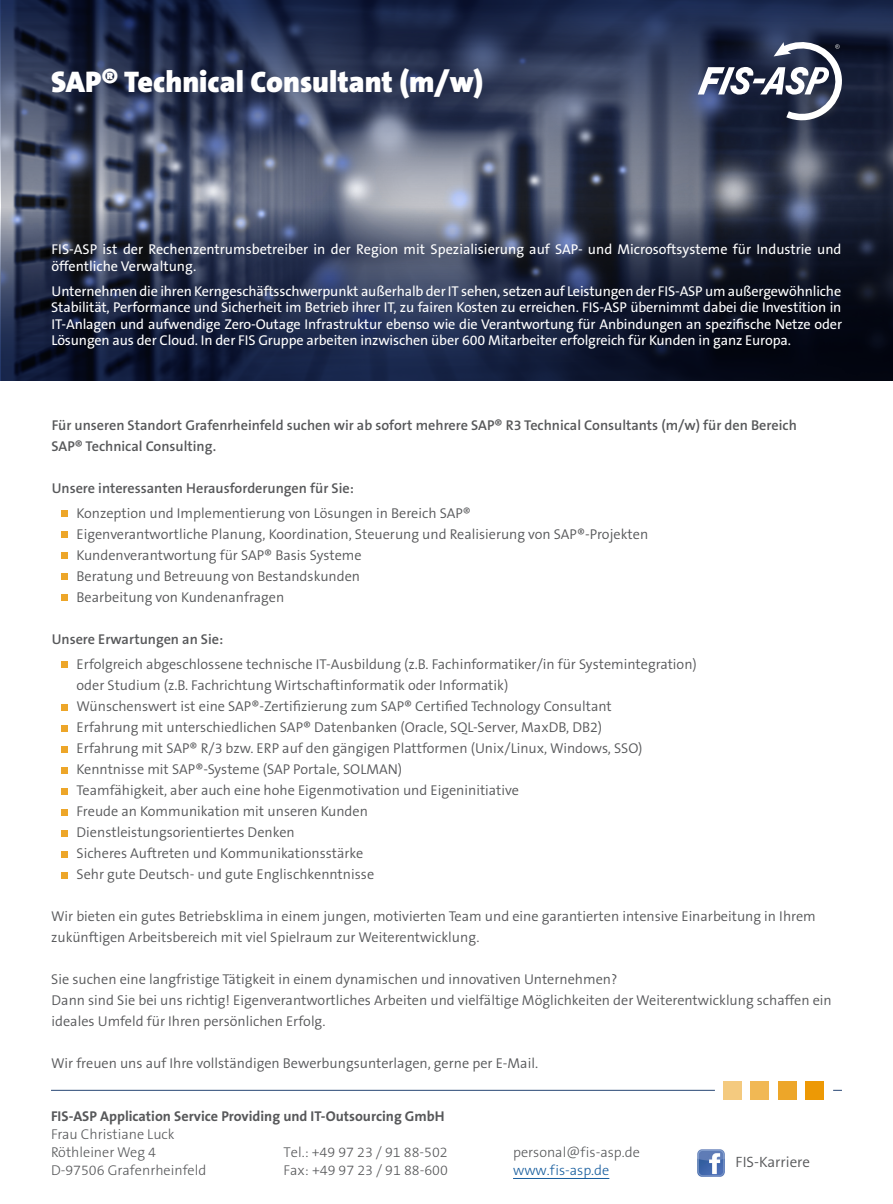
<style>
.page{position:relative;width:893px;height:1204px;background:#fff}
.page>*{position:absolute;margin:0;border:0;box-sizing:border-box;transform-origin:0 0}
.t1{font:900 30px "The Sans B9";color:#fff}
.t2{font:300 15px "The Sans B4";color:#57585a}
.t3{font:300 14.25px/21px "The Sans B4";color:#57585a}
.t4{font:14.25px/16.5px "The Sans B5 Plain";color:#fff}
.t5{font:600 14.25px "The Sans B6";color:#57585a}
.t6{font:300 14.25px "The Sans B3";color:#57585a}
.t7{font:700 14.25px "The Sans B7";color:#57585a}
.t8{font:300 14.25px "The Sans B3";color:#175d9e}
</style>
<div class="page">
<div style="left:62px;top:510px;width:6px;height:7px;background:#eda629"></div>
<div style="left:62px;top:531px;width:6px;height:7px;background:#eda629"></div>
<div style="left:62px;top:552px;width:6px;height:7px;background:#eda629"></div>
<div style="left:62px;top:573px;width:6px;height:7px;background:#eda629"></div>
<div style="left:62px;top:594px;width:6px;height:7px;background:#eda629"></div>
<div style="left:62px;top:661px;width:6px;height:7px;background:#eda629"></div>
<div style="left:62px;top:703px;width:6px;height:7px;background:#eda629"></div>
<div style="left:62px;top:724px;width:6px;height:7px;background:#eda629"></div>
<div style="left:62px;top:745px;width:6px;height:7px;background:#eda629"></div>
<div style="left:62px;top:766px;width:6px;height:7px;background:#eda629"></div>
<div style="left:62px;top:787px;width:6px;height:7px;background:#eda629"></div>
<div style="left:62px;top:808px;width:6px;height:7px;background:#eda629"></div>
<div style="left:62px;top:829px;width:6px;height:7px;background:#eda629"></div>
<div style="left:62px;top:850px;width:6px;height:7px;background:#eda629"></div>
<div style="left:62px;top:871px;width:6px;height:7px;background:#eda629"></div>
<svg style="left:0;top:0;width:893px;height:206px;background:#3b455f"></svg>
<hr style="left:513px;top:1177px;width:96px;height:1px;background:#175d9e">
<hr style="left:51px;top:1089px;width:664px;height:1px;background:#264574">
<div style="left:723px;top:1080px;width:19px;height:19px;background:#f4ca7f"></div>
<div style="left:751px;top:1080px;width:18px;height:19px;background:#f1b854"></div>
<div style="left:805px;top:1080px;width:19px;height:19px;background:#ed9905"></div>
<div style="left:778px;top:1080px;width:18px;height:19px;background:#eda629"></div>
<img style="left:697px;top:1149px;width:28px;height:27px">
<svg style="left:0;top:206px;width:893px;height:175px;background:#232b43"></svg>
<svg style="left:698px;top:42px;width:144px;height:78px"></svg>
<p class="t1" style="left:51px;top:66px;width:433px">SAP® Technical Consultant (m/w)</p>
<p class="t4" style="left:51px;top:241px;width:791px">FIS-ASP ist der Rechenzentrumsbetreiber in der Region mit Spezialisierung auf SAP- und Microsoftsysteme für Industrie und öffentliche Verwaltung.</p>
<p class="t4" style="left:51px;top:283px;width:792px;text-align:justify">Unternehmen die ihren Kerngeschäftsschwerpunkt außerhalb der IT sehen, setzen auf Leistungen der FIS-ASP um außergewöhnliche Stabilität, Performance und Sicherheit im Betrieb ihrer IT, zu fairen Kosten zu erreichen. FIS-ASP übernimmt dabei die Investition in IT-Anlagen und aufwendige Zero-Outage Infrastruktur ebenso wie die Verantwortung für Anbindungen an spezifische Netze oder Lösungen aus der Cloud. In der FIS Gruppe arbeiten inzwischen über 600 Mitarbeiter erfolgreich für Kunden in ganz Europa.</p>
<p class="t5" style="left:52px;top:417px;width:747px">Für unseren Standort Grafenrheinfeld suchen wir ab sofort mehrere SAP® R3 Technical Consultants (m/w) für den Bereich</p>
<p class="t5" style="left:52px;top:438px;width:166px">SAP® Technical Consulting.</p>
<p class="t5" style="left:52px;top:480px;width:304px">Unsere interessanten Herausforderungen für Sie:</p>
<p class="t3" style="left:77px;top:503px;width:396px">Konzeption und Implementierung von Lösungen in Bereich SAP®</p>
<p class="t3" style="left:77px;top:524px;width:573px">Eigenverantwortliche Planung, Koordination, Steuerung und Realisierung von SAP®-Projekten</p>
<p class="t3" style="left:77px;top:545px;width:287px">Kundenverantwortung für SAP® Basis Systeme</p>
<p class="t3" style="left:77px;top:566px;width:285px">Beratung und Betreuung von Bestandskunden</p>
<p class="t3" style="left:77px;top:587px;width:209px">Bearbeitung von Kundenanfragen</p>
<p class="t5" style="left:52px;top:631px;width:173px">Unsere Erwartungen an Sie:</p>
<p class="t3" style="left:77px;top:654px;width:622px">Erfolgreich abgeschlossene technische IT-Ausbildung (z.B. Fachinformatiker/in für Systemintegration)</p>
<p class="t3" style="left:77px;top:675px;width:433px">oder Studium (z.B. Fachrichtung Wirtschaftinformatik oder Informatik)</p>
<p class="t3" style="left:77px;top:696px;width:537px">Wünschenswert ist eine SAP®-Zertifizierung zum SAP® Certified Technology Consultant</p>
<p class="t3" style="left:77px;top:717px;width:527px">Erfahrung mit unterschiedlichen SAP® Datenbanken (Oracle, SQL-Server, MaxDB, DB2)</p>
<p class="t3" style="left:77px;top:738px;width:567px">Erfahrung mit SAP® R/3 bzw. ERP auf den gängigen Plattformen (Unix/Linux, Windows, SSO)</p>
<p class="t3" style="left:77px;top:759px;width:327px">Kenntnisse mit SAP®-Systeme (SAP Portale, SOLMAN)</p>
<p class="t3" style="left:77px;top:780px;width:444px">Teamfähigkeit, aber auch eine hohe Eigenmotivation und Eigeninitiative</p>
<p class="t3" style="left:77px;top:801px;width:293px">Freude an Kommunikation mit unseren Kunden</p>
<p class="t3" style="left:77px;top:822px;width:220px">Dienstleistungsorientiertes Denken</p>
<p class="t3" style="left:77px;top:843px;width:288px">Sicheres Auftreten und Kommunikationsstärke</p>
<p class="t3" style="left:77px;top:864px;width:299px">Sehr gute Deutsch- und gute Englischkenntnisse</p>
<p class="t3" style="left:51px;top:906px;width:766px">Wir bieten ein gutes Betriebsklima in einem jungen, motivierten Team und eine garantierten intensive Einarbeitung in Ihrem zukünftigen Arbeitsbereich mit viel Spielraum zur Weiterentwicklung.</p>
<p class="t3" style="left:51px;top:969px;width:568px">Sie suchen eine langfristige Tätigkeit in einem dynamischen und innovativen Unternehmen?</p>
<p class="t3" style="left:52px;top:990px;width:782px">Dann sind Sie bei uns richtig! Eigenverantwortliches Arbeiten und vielfältige Möglichkeiten der Weiterentwicklung schaffen ein ideales Umfeld für Ihren persönlichen Erfolg.</p>
<p class="t3" style="left:51px;top:1053px;width:488px">Wir freuen uns auf Ihre vollständigen Bewerbungsunterlagen, gerne per E-Mail.</p>
<p class="t7" style="left:51px;top:1108px;width:395px">FIS-ASP Application Service Providing und IT-Outsourcing GmbH</p>
<p class="t6" style="left:51px;top:1126px;width:125px">Frau Christiane Luck</p>
<p class="t6" style="left:51px;top:1144px;width:107px">Röthleiner Weg 4</p>
<p class="t6" style="left:284px;top:1144px;width:166px">Tel.: +49 97 23 / 91 88-502</p>
<p class="t6" style="left:513px;top:1144px;width:128px">personal@fis-asp.de</p>
<p class="t6" style="left:51px;top:1162px;width:157px">D-97506 Grafenrheinfeld</p>
<p class="t6" style="left:284px;top:1162px;width:166px">Fax: +49 97 23 / 91 88-600</p>
<p class="t8" style="left:513px;top:1162px;width:98px">www.fis-asp.de</p>
<p class="t2" style="left:736px;top:1153px;width:76px">FIS-Karriere</p>
</div>
